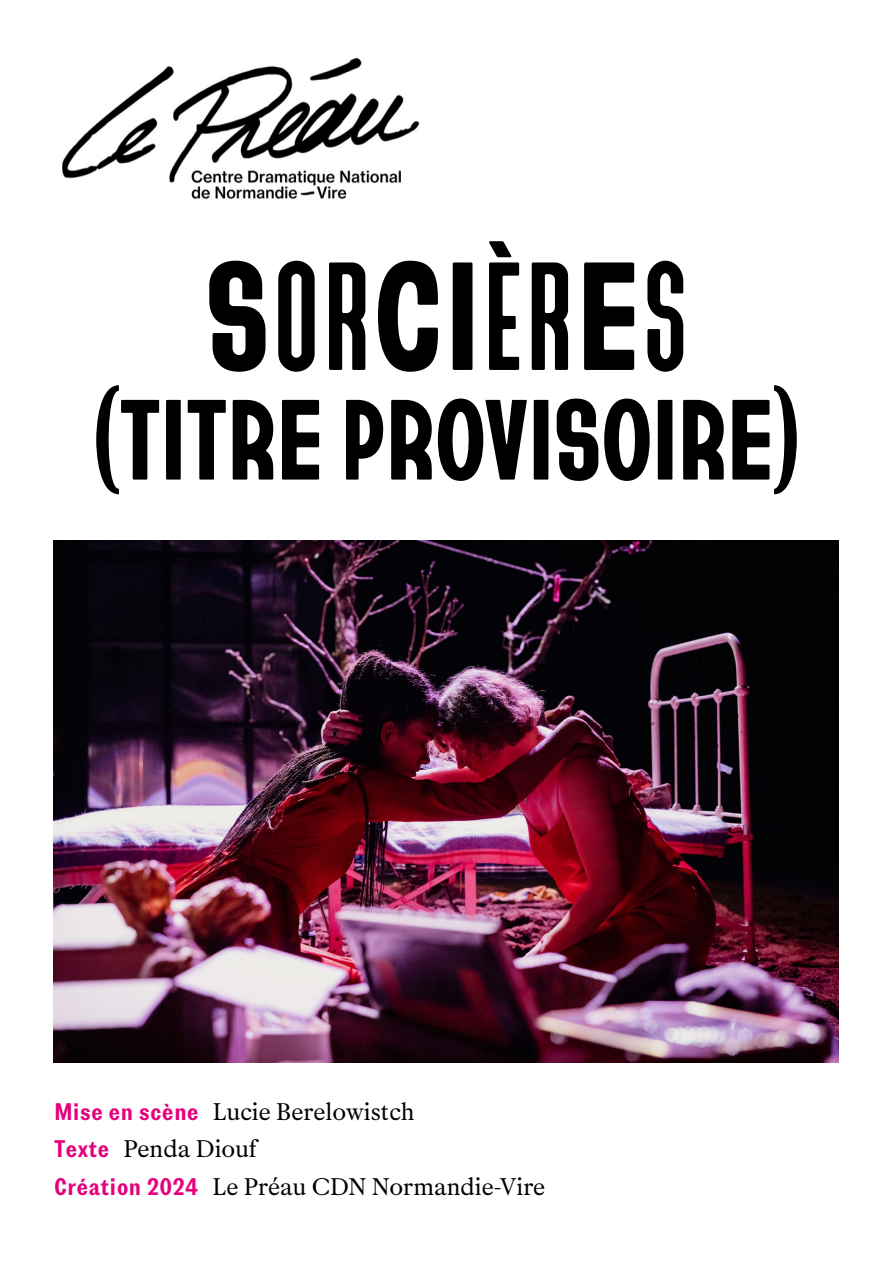
<style>
.page{position:relative;width:893px;height:1263px;background:#fff}
.page>*{position:absolute;margin:0;border:0;box-sizing:border-box;transform-origin:0 0}
.t1{font:180px "BAYARD";letter-spacing:.02em;color:#000}
.t2{font:133.5px "BAYARD";color:#000}
.t3{font:24px/37.5px "Mercure";color:#000}
.s1{font-family:"Grammar";font-weight:600;color:#e6007d}
</style>
<div class="page">
<img style="left:62px;top:57px;width:358px;height:143px">
<img style="left:53px;top:541px;width:785px;height:522px">
<h1 class="t1" style="left:205px;top:229px;width:484px">SORCIÈRES</h1>
<h2 class="t2" style="left:94px;top:375px;width:707px">(TITRE PROVISOIRE)</h2>
<p class="t3" style="left:54px;top:1093px;width:493px"><span class="s1">Mise en scène</span> Lucie Berelowistch<br><span class="s1">Texte</span> Penda Diouf<br><span class="s1">Création 2024</span> Le Préau CDN Normandie-Vire</p>
</div>
